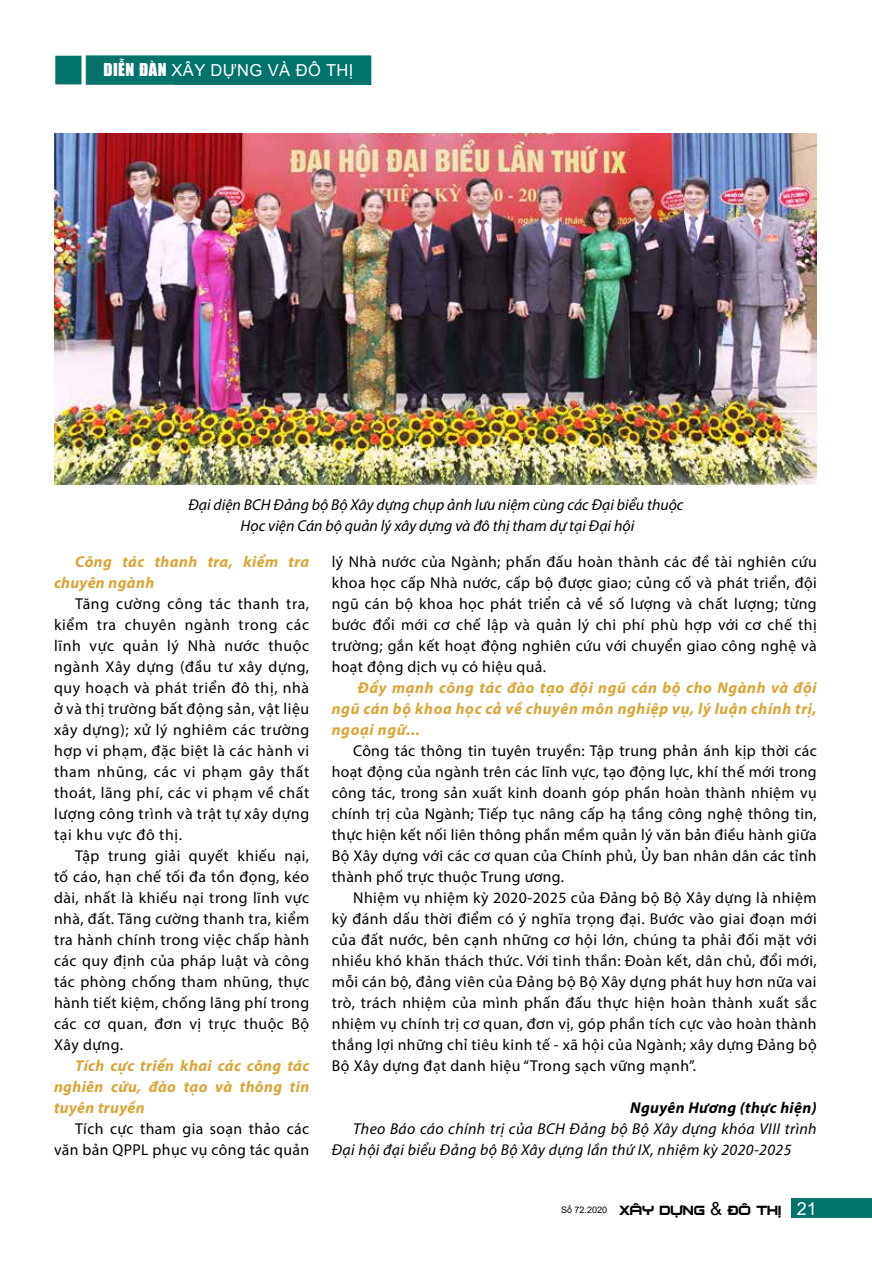
<style>
.page{position:relative;width:872px;height:1263px;background:#fff}
.page>*{position:absolute;margin:0;border:0;box-sizing:border-box;transform-origin:0 0}
.t1{font:18px "UTM Bitsumishi Pro";color:#000}
.t2{font:16.5px "Arial";letter-spacing:.025em;color:#fff}
.t3{font:15.75px/21px "Myriad Pro";letter-spacing:.025em;color:#000101;text-align:justify}
.t4{font:italic 15.75px/21px "Myriad Pro";letter-spacing:.01em;color:#000101}
.t5{font:italic 700 15.75px/21px "Myriad Pro";letter-spacing:.025em;color:#dba435;text-align:justify}
.t6{font:italic 700 15.75px "Myriad Pro";letter-spacing:.025em;color:#000101}
.s1{font-family:"UTM Impact"}
.s2{font-family:"Arial";font-size:9px}
.s3{font-family:"Arial"}
.s4{font-family:"Arial";color:#fff}
</style>
<div class="page">
<img style="left:54px;top:134px;width:762px;height:351px">
<div style="left:86px;top:56px;width:285px;height:28px;background:#00746b"></div>
<div style="left:55px;top:56px;width:26px;height:28px;background:#00746b"></div>
<div style="left:792px;top:1198px;width:80px;height:20px;background:#00746b"></div>
<p class="t2" style="left:103px;top:59px;width:251px"><span class="s1">DIỄN ĐÀN</span> XÂY DỰNG VÀ ĐÔ THỊ</p>
<p class="t4" style="left:188px;top:494px;width:496px;text-align:center">Đại diện BCH Đảng bộ Bộ Xây dựng chụp ảnh lưu niệm cùng các Đại biểu thuộc<br>Học viện Cán bộ quản lý xây dựng và đô thị tham dự tại Đại hội</p>
<p class="t5" style="left:54px;top:550px;width:257px;text-indent:21px">Công tác thanh tra, kiểm tra chuyên ngành</p>
<p class="t3" style="left:54px;top:593px;width:257px;text-indent:21px">Tăng cường công tác thanh tra, kiểm tra chuyên ngành trong các lĩnh vực quản lý Nhà nước thuộc ngành Xây dựng (đầu tư xây dựng, quy hoạch và phát triển đô thị, nhà ở và thị trường bất động sản, vật liệu xây dựng); xử lý nghiêm các trường hợp vi phạm, đặc biệt là các hành vi tham nhũng, các vi phạm gây thất thoát, lãng phí, các vi phạm về chất lượng công trình và trật tự xây dựng tại khu vực đô thị.</p>
<p class="t3" style="left:54px;top:845px;width:257px;text-indent:21px">Tập trung giải quyết khiếu nại, tố cáo, hạn chế tối đa tồn đọng, kéo dài, nhất là khiếu nại trong lĩnh vực nhà, đất. Tăng cường thanh tra, kiểm tra hành chính trong việc chấp hành các quy định của pháp luật và công tác phòng chống tham nhũng, thực hành tiết kiệm, chống lãng phí trong các cơ quan, đơn vị trực thuộc Bộ Xây dựng.</p>
<p class="t5" style="left:54px;top:1054px;width:257px;text-indent:21px">Tích cực triển khai các công tác nghiên cứu, đào tạo và thông tin tuyên truyền</p>
<p class="t3" style="left:54px;top:1118px;width:257px;text-align:right">Tích cực tham gia soạn thảo các văn bản QPPL phục vụ công tác quản</p>
<p class="t3" style="left:332px;top:551px;width:486px">lý Nhà nước của Ngành; phấn đấu hoàn thành các đề tài nghiên cứu khoa học cấp Nhà nước, cấp bộ được giao; củng cố và phát triển, đội ngũ cán bộ khoa học phát triển cả về số lượng và chất lượng; từng bước đổi mới cơ chế lập và quản lý chi phí phù hợp với cơ chế thị trường; gắn kết hoạt động nghiên cứu với chuyển giao công nghệ và hoạt động dịch vụ có hiệu quả.</p>
<p class="t5" style="left:332px;top:676px;width:486px;text-indent:26px">Đẩy mạnh công tác đào tạo đội ngũ cán bộ cho Ngành và đội ngũ cán bộ khoa học cả về chuyên môn nghiệp vụ, lý luận chính trị, ngoại ngữ...</p>
<p class="t3" style="left:332px;top:740px;width:486px;text-indent:21px">Công tác thông tin tuyên truyền: Tập trung phản ánh kịp thời các hoạt động của ngành trên các lĩnh vực, tạo động lực, khí thế mới trong công tác, trong sản xuất kinh doanh góp phần hoàn thành nhiệm vụ chính trị của Ngành; Tiếp tục nâng cấp hạ tầng công nghệ thông tin, thực hiện kết nối liên thông phần mềm quản lý văn bản điều hành giữa Bộ Xây dựng với các cơ quan của Chính phủ, Ủy ban nhân dân các tỉnh thành phố trực thuộc Trung ương.</p>
<p class="t3" style="left:332px;top:887px;width:486px;text-indent:21px">Nhiệm vụ nhiệm kỳ 2020-2025 của Đảng bộ Bộ Xây dựng là nhiệm kỳ đánh dấu thời điểm có ý nghĩa trọng đại. Bước vào giai đoạn mới của đất nước, bên cạnh những cơ hội lớn, chúng ta phải đối mặt với nhiều khó khăn thách thức. Với tinh thần: Đoàn kết, dân chủ, đổi mới, mỗi cán bộ, đảng viên của Đảng bộ Bộ Xây dựng phát huy hơn nữa vai trò, trách nhiệm của mình phấn đấu thực hiện hoàn thành xuất sắc nhiệm vụ chính trị cơ quan, đơn vị, góp phần tích cực vào hoàn thành thắng lợi những chỉ tiêu kinh tế - xã hội của Ngành; xây dựng Đảng bộ Bộ Xây dựng đạt danh hiệu “Trong sạch vững mạnh”.</p>
<p class="t6" style="left:630px;top:1097px;width:188px">Nguyên Hương (thực hiện)</p>
<p class="t4" style="left:332px;top:1118px;width:486px;text-indent:21px">Theo Báo cáo chính trị của BCH Đảng bộ Bộ Xây dựng khóa VIII trình<br>Đại hội đại biểu Đảng bộ Bộ Xây dựng lần thứ IX, nhiệm kỳ 2020-2025</p>
<p class="t1" style="left:561px;top:1199px;width:257px"><span class="s2">Số 72.2020</span> XÂY DỰNG <span class="s3">&amp;</span> ĐÔ THỊ <span class="s4">21</span></p>
</div>
